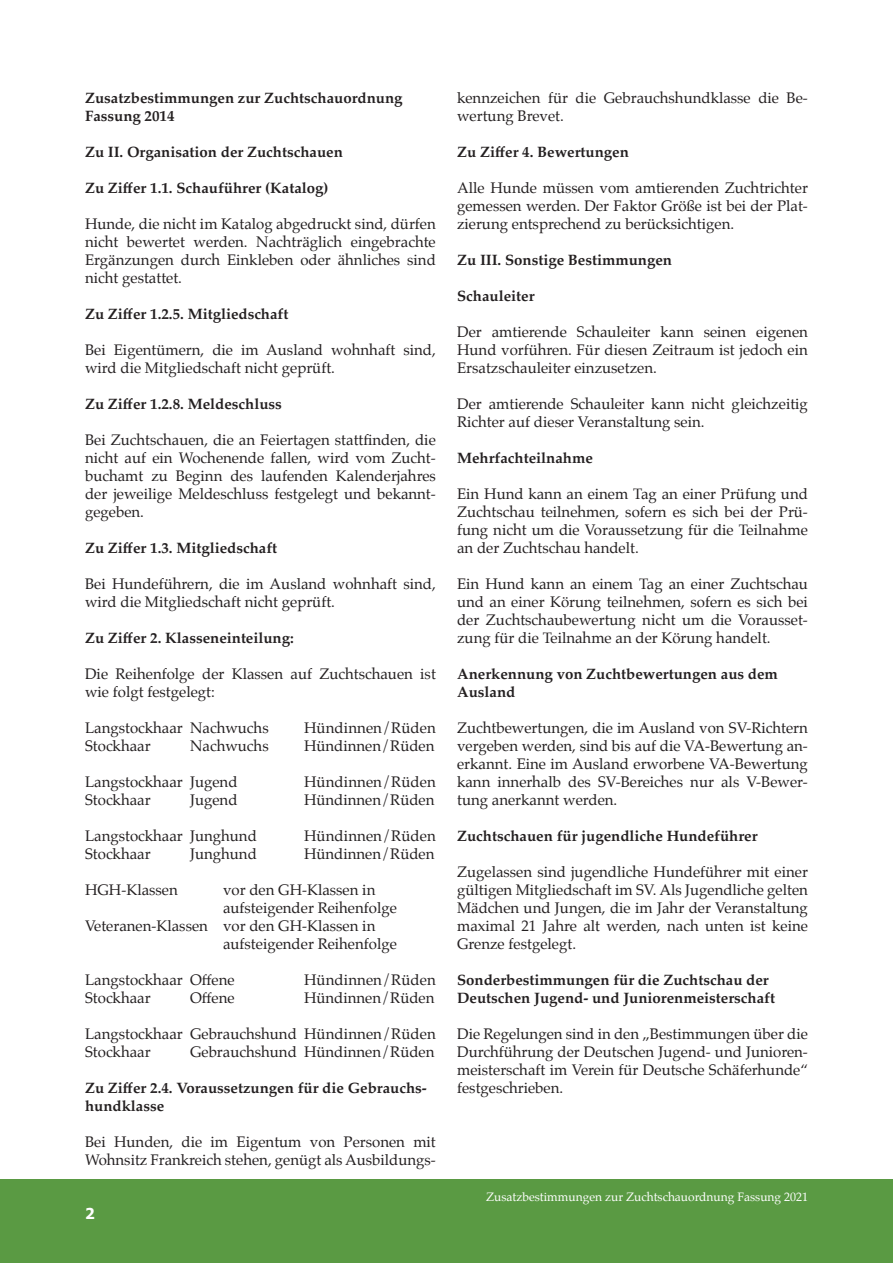
<style>
.page{position:relative;width:893px;height:1263px;background:#fff}
.page>*{position:absolute;margin:0;border:0;box-sizing:border-box;transform-origin:0 0}
.t1{font:15px/18px "Palatino";color:#231f20;text-align:justify}
.Überschrift_1{font:700 15px/18px "Palatino";color:#231f20}
.t2{font:700 15px "Tahoma";color:#fff}
.t3{font:12px "Palatino";color:#fff}
</style>
<div class="page">
<div style="left:0;top:1180px;width:893px;height:83px;background:#5a9a43"></div>
<p class="Überschrift_1" style="left:85px;top:89px;width:319px">Zusatzbestimmungen zur Zuchtschauordnung<br>Fassung 2014</p>
<p class="Überschrift_1" style="left:85px;top:143px;width:259px">Zu II. Organisation der Zuchtschauen</p>
<p class="Überschrift_1" style="left:85px;top:179px;width:245px">Zu Ziffer 1.1. Schauführer (Katalog)</p>
<p class="t1" style="left:85px;top:215px;width:352px">Hunde, die nicht im Katalog abgedruckt sind, dürfen nicht bewertet werden. Nachträglich eingebrachte Ergänzungen durch Einkleben oder ähnliches sind nicht gestattet.</p>
<p class="Überschrift_1" style="left:85px;top:305px;width:205px">Zu Ziffer 1.2.5. Mitgliedschaft</p>
<p class="t1" style="left:85px;top:341px;width:352px">Bei Eigentümern, die im Ausland wohnhaft sind, wird die Mitgliedschaft nicht geprüft.</p>
<p class="Überschrift_1" style="left:85px;top:395px;width:198px">Zu Ziffer 1.2.8. Meldeschluss</p>
<p class="t1" style="left:85px;top:431px;width:352px">Bei Zuchtschauen, die an Feiertagen stattfinden, die nicht auf ein Wochenende fallen, wird vom Zucht&shy;buchamt zu Beginn des laufenden Kalenderjahres der jeweilige Meldeschluss festgelegt und bekannt&shy;gegeben.</p>
<p class="Überschrift_1" style="left:85px;top:539px;width:194px">Zu Ziffer 1.3. Mitgliedschaft</p>
<p class="t1" style="left:85px;top:575px;width:352px">Bei Hundeführern, die im Ausland wohnhaft sind, wird die Mitgliedschaft nicht geprüft.</p>
<p class="Überschrift_1" style="left:85px;top:629px;width:210px">Zu Ziffer 2. Klasseneinteilung:</p>
<p class="t1" style="left:85px;top:665px;width:352px">Die Reihenfolge der Klassen auf Zuchtschauen ist wie folgt festgelegt:</p>
<p class="t1" style="left:85px;top:719px;width:185px">Langstockhaar Nachwuchs</p>
<p class="t1" style="left:304px;top:719px;width:133px">Hündinnen/Rüden</p>
<p class="t1" style="left:85px;top:737px;width:67px">Stockhaar</p>
<p class="t1" style="left:190px;top:737px;width:80px">Nachwuchs</p>
<p class="t1" style="left:304px;top:737px;width:132px">Hündinnen/Rüden</p>
<p class="t1" style="left:85px;top:773px;width:154px">Langstockhaar Jugend</p>
<p class="t1" style="left:304px;top:773px;width:133px">Hündinnen/Rüden</p>
<p class="t1" style="left:85px;top:791px;width:67px">Stockhaar</p>
<p class="t1" style="left:190px;top:791px;width:49px">Jugend</p>
<p class="t1" style="left:304px;top:791px;width:132px">Hündinnen/Rüden</p>
<p class="t1" style="left:85px;top:827px;width:173px">Langstockhaar Junghund</p>
<p class="t1" style="left:304px;top:827px;width:133px">Hündinnen/Rüden</p>
<p class="t1" style="left:85px;top:845px;width:67px">Stockhaar</p>
<p class="t1" style="left:190px;top:845px;width:68px">Junghund</p>
<p class="t1" style="left:304px;top:845px;width:132px">Hündinnen/Rüden</p>
<p class="t1" style="left:85px;top:881px;width:94px">HGH-Klassen</p>
<p class="t1" style="left:223px;top:881px;width:154px">vor den GH-Klassen in</p>
<p class="t1" style="left:223px;top:899px;width:175px">aufsteigender Reihenfolge</p>
<p class="t1" style="left:85px;top:917px;width:292px">Veteranen-Klassen vor den GH-Klassen in</p>
<p class="t1" style="left:223px;top:935px;width:175px">aufsteigender Reihenfolge</p>
<p class="t1" style="left:85px;top:971px;width:151px">Langstockhaar Offene</p>
<p class="t1" style="left:304px;top:971px;width:133px">Hündinnen/Rüden</p>
<p class="t1" style="left:85px;top:989px;width:67px">Stockhaar</p>
<p class="t1" style="left:190px;top:989px;width:46px">Offene</p>
<p class="t1" style="left:304px;top:989px;width:132px">Hündinnen/Rüden</p>
<p class="t1" style="left:85px;top:1025px;width:352px">Langstockhaar Gebrauchshund Hündinnen/Rüden<br>Stockhaar</p>
<p class="t1" style="left:190px;top:1043px;width:246px">Gebrauchshund Hündinnen/Rüden</p>
<p class="Überschrift_1" style="left:85px;top:1079px;width:343px">Zu Ziffer 2.4. Voraussetzungen für die Gebrauchs&shy;hundklasse</p>
<p class="t1" style="left:85px;top:1133px;width:352px">Bei Hunden, die im Eigentum von Personen mit<br>Wohnsitz Frankreich stehen, genügt als Ausbildungs-</p>
<p class="t2" style="left:85px;top:1203px;width:11px">2</p>
<p class="t1" style="left:457px;top:89px;width:352px">kennzeichen für die Gebrauchshundklasse die Be&shy;wertung Brevet.</p>
<p class="Überschrift_1" style="left:457px;top:143px;width:173px">Zu Ziffer 4. Bewertungen</p>
<p class="t1" style="left:457px;top:179px;width:352px">Alle Hunde müssen vom amtierenden Zuchtrichter gemessen werden. Der Faktor Größe ist bei der Plat&shy;zierung entsprechend zu berücksichtigen.</p>
<p class="Überschrift_1" style="left:457px;top:251px;width:216px">Zu III. Sonstige Bestimmungen</p>
<p class="Überschrift_1" style="left:457px;top:287px;width:79px">Schauleiter</p>
<p class="t1" style="left:457px;top:323px;width:352px">Der amtierende Schauleiter kann seinen eigenen Hund vorführen. Für diesen Zeitraum ist jedoch ein Ersatzschauleiter einzusetzen.</p>
<p class="t1" style="left:457px;top:395px;width:352px">Der amtierende Schauleiter kann nicht gleichzeitig<br>Richter auf dieser Veranstaltung sein.</p>
<p class="Überschrift_1" style="left:457px;top:449px;width:137px">Mehrfachteilnahme</p>
<p class="t1" style="left:457px;top:485px;width:352px">Ein Hund kann an einem Tag an einer Prüfung und Zuchtschau teilnehmen, sofern es sich bei der Prü&shy;fung nicht um die Voraussetzung für die Teilnahme an der Zuchtschau handelt.</p>
<p class="t1" style="left:457px;top:575px;width:352px">Ein Hund kann an einem Tag an einer Zuchtschau und an einer Körung teilnehmen, sofern es sich bei der Zuchtschaubewertung nicht um die Vorausset&shy;zung für die Teilnahme an der Körung handelt.</p>
<p class="Überschrift_1" style="left:457px;top:665px;width:322px">Anerkennung von Zuchtbewertungen aus dem<br>Ausland</p>
<p class="t1" style="left:457px;top:719px;width:352px">Zuchtbewertungen, die im Ausland von SV-Richtern vergeben werden, sind bis auf die VA-Bewertung an&shy;erkannt. Eine im Ausland erworbene VA-Bewertung kann innerhalb des SV-Bereiches nur als V-Bewer&shy;tung anerkannt werden.</p>
<p class="Überschrift_1" style="left:457px;top:827px;width:302px">Zuchtschauen für jugendliche Hundeführer</p>
<p class="t1" style="left:457px;top:863px;width:352px">Zugelassen sind jugendliche Hundeführer mit einer gültigen Mitgliedschaft im SV. Als Jugendliche gelten Mädchen und Jungen, die im Jahr der Veranstaltung maximal 21 Jahre alt werden, nach unten ist keine Grenze festgelegt.</p>
<p class="Überschrift_1" style="left:457px;top:971px;width:319px">Sonderbestimmungen für die Zuchtschau der<br>Deutschen Jugend- und Juniorenmeisterschaft</p>
<p class="t1" style="left:457px;top:1025px;width:352px">Die Regelungen sind in den „Bestimmungen über die Durchführung der Deutschen Jugend- und Junioren&shy;meisterschaft im Verein für Deutsche Schäferhunde“ festgeschrieben.</p>
<p class="t3" style="left:486px;top:1187px;width:324px">Zusatzbestimmungen zur Zuchtschauordnung Fassung 2021</p>
</div>
